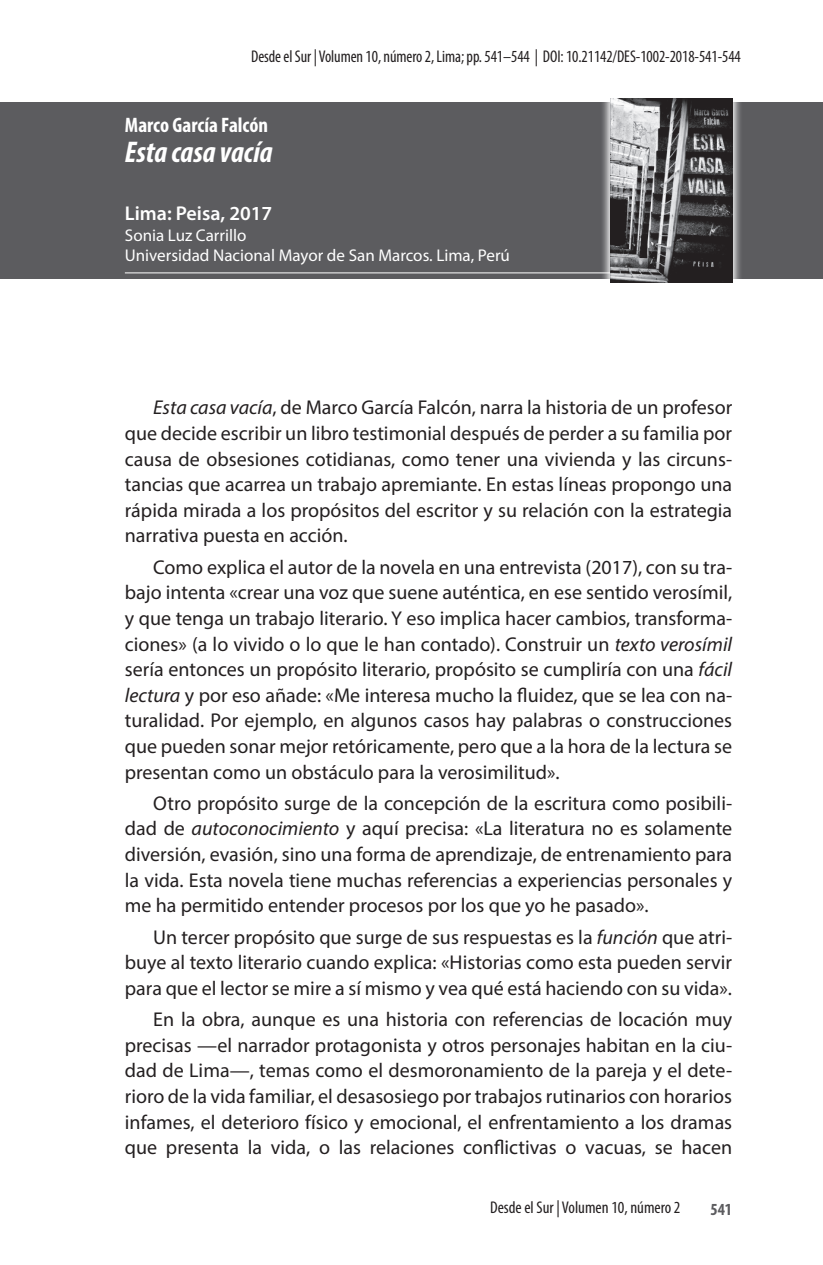
<style>
.page{position:relative;width:823px;height:1265px;background:#fff}
.page>*{position:absolute;margin:0;border:0;box-sizing:border-box;transform-origin:0 0}
.TITULO{font:italic 700 condensed 30px "Myriad Pro";color:#fff}
.PRE_TITULO{font:700 condensed 21px "Myriad Pro";color:#fff}
.PARRAFOS{font:20px/25.6px "Myriad Pro";color:#231f20;text-align:justify}
.AUTOR{font:600 20px "Myriad Pro";color:#fff}
.PARRAFOS-2{font:condensed 17px "Myriad Pro";letter-spacing:-.005em;color:#231f20;scale:.96 1}
.UNIVERSIDAD_DE_ORIGE{font:17px "Myriad Pro";color:#fff}
.PARRAFOS-3{font:condensed 17px "Myriad Pro";letter-spacing:-.005em;color:#231f20}
.EMAIL{font:17px "Myriad Pro";color:#fff}
.t1{font:700 condensed 17px "Myriad Pro";color:#5c5c5f}
.s1{font-style:italic}
</style>
<div class="page">
<div style="left:0;top:102px;width:822px;height:177px;background:#5c5c5f"></div>
<hr style="left:125px;top:272px;width:606px;height:1px;background:#fff">
<div style="left:599px;top:88px;width:143px;height:204px;background:#fff;opacity:.95"></div>
<img style="left:610px;top:99px;width:121px;height:183px">
<p class="PARRAFOS-2" style="left:251px;top:46px;width:511px">Desde el Sur | Volumen 10, número 2, Lima; pp. 541–544 | DOI: 10.21142/DES-1002-2018-541-544</p>
<p class="PRE_TITULO" style="left:125px;top:112px;width:145px">Marco García Falcón</p>
<p class="TITULO" style="left:125px;top:133px;width:149px">Esta casa vacía</p>
<p class="AUTOR" style="left:125px;top:201px;width:149px">Lima: Peisa, 2017</p>
<p class="EMAIL" style="left:125px;top:224px;width:123px">Sonia Luz Carrillo</p>
<p class="UNIVERSIDAD_DE_ORIGE" style="left:125px;top:245px;width:386px">Universidad Nacional Mayor de San Marcos. Lima, Perú</p>
<p class="PARRAFOS" style="left:125px;top:394px;width:608px;text-indent:28px"><span class="s1">Esta casa vacía</span>, de Marco García Falcón, narra la historia de un profesor que decide escribir un libro testimonial después de perder a su familia por causa de obsesiones cotidianas, como tener una vivienda y las circuns&shy;tancias que acarrea un trabajo apremiante. En estas líneas propongo una rápida mirada a los propósitos del escritor y su relación con la estrategia narrativa puesta en acción.</p>
<p class="PARRAFOS" style="left:125px;top:554px;width:608px;text-indent:28px">Como explica el autor de la novela en una entrevista (2017), con su tra&shy;bajo intenta «crear una voz que suene auténtica, en ese sentido verosímil, y que tenga un trabajo literario. Y eso implica hacer cambios, transforma&shy;ciones» (a lo vivido o lo que le han contado). Construir un <span class="s1">texto verosímil </span>sería entonces un propósito literario, propósito se cumpliría con una <span class="s1">fácil lectura</span> y por eso añade: «Me interesa mucho la fluidez, que se lea con na&shy;turalidad. Por ejemplo, en algunos casos hay palabras o construcciones que pueden sonar mejor retóricamente, pero que a la hora de la lectura se presentan como un obstáculo para la verosimilitud».</p>
<p class="PARRAFOS" style="left:125px;top:790px;width:608px;text-indent:28px">Otro propósito surge de la concepción de la escritura como posibili&shy;dad de <span class="s1">autoconocimiento</span> y aquí precisa: «La literatura no es solamente diversión, evasión, sino una forma de aprendizaje, de entrenamiento para la vida. Esta novela tiene muchas referencias a experiencias personales y me ha permitido entender procesos por los que yo he pasado».</p>
<p class="PARRAFOS" style="left:125px;top:923px;width:608px;text-indent:28px">Un tercer propósito que surge de sus respuestas es la <span class="s1">función</span> que atri&shy;buye al texto literario cuando explica: «Historias como esta pueden servir para que el lector se mire a sí mismo y vea qué está haciendo con su vida».</p>
<p class="PARRAFOS" style="left:125px;top:1006px;width:608px;text-indent:28px">En la obra, aunque es una historia con referencias de locación muy precisas —el narrador protagonista y otros personajes habitan en la ciu&shy;dad de Lima—, temas como el desmoronamiento de la pareja y el dete&shy;rioro de la vida familiar, el desasosiego por trabajos rutinarios con horarios infames, el deterioro físico y emocional, el enfrentamiento a los dramas que presenta la vida, o las relaciones conflictivas o vacuas, se hacen</p>
<p class="PARRAFOS-3" style="left:489px;top:1196px;width:192px">Desde el Sur | Volumen 10, número 2</p>
<p class="t1" style="left:710px;top:1198px;width:23px">541</p>
</div>
